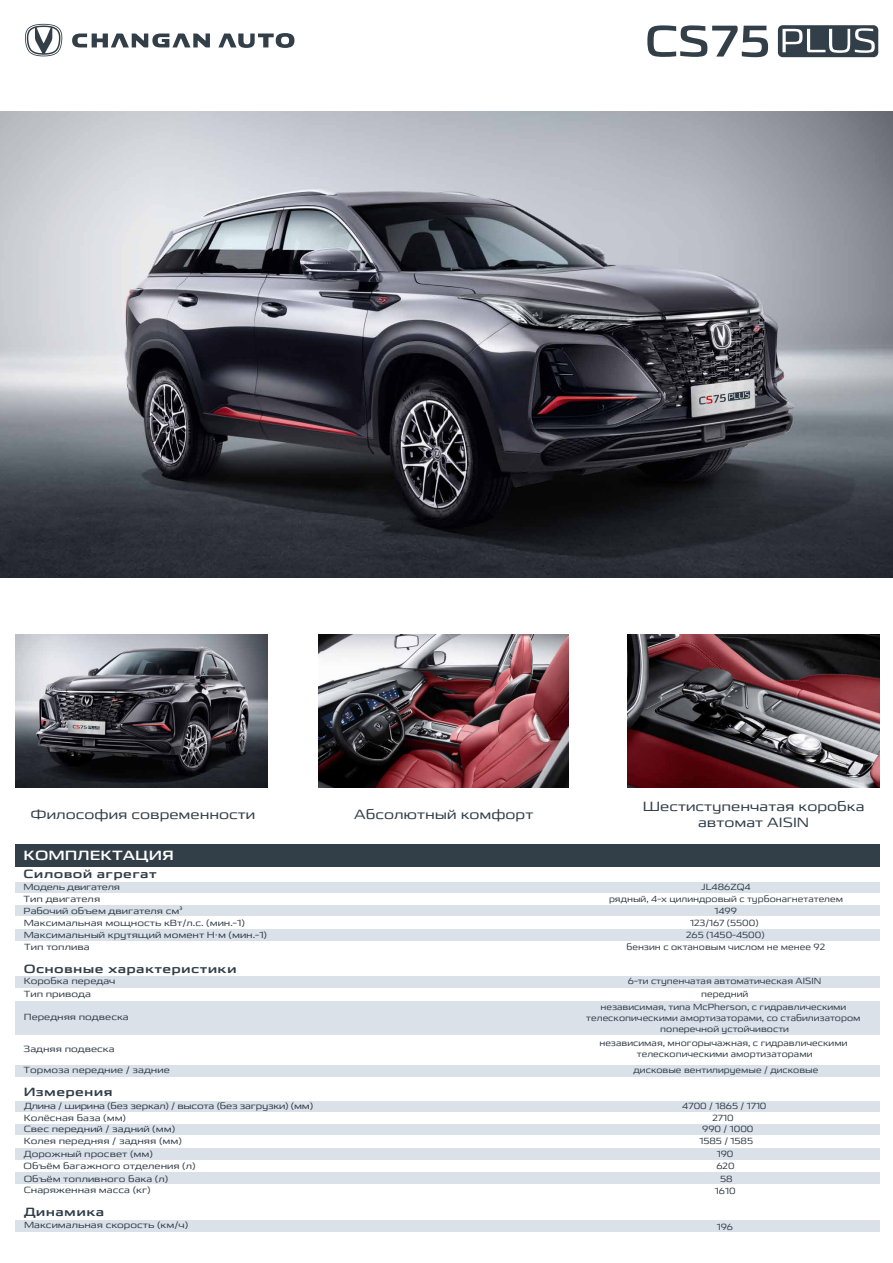
<style>
.page{position:relative;width:893px;height:1263px;background:#fff}
.page>*{position:absolute;margin:0;border:0;box-sizing:border-box;transform-origin:0 0}
.t1{font:13.5px/16.2px "changanunitype";color:#323e48;text-align:center;scale:1.09 1}
.t2{font:700 13.5px "changanunitype";color:#fff;scale:1.09 1}
.t3{font:700 12px "changanunitype";letter-spacing:.025em;color:#323e48;scale:1.09 1}
.t4{font:9px/10.8px "changanunitype";color:#323e48;text-align:center}
.t5{font:9px "changanunitype";color:#323e48;scale:1.09 1}
.t6{font:9px "changanunitype";letter-spacing:-.025em;color:#323e48;scale:1.09 1}
.s1{font-family:"Myriad Pro"}
</style>
<div class="page">
<div style="left:15px;top:844px;width:864px;height:22px;background:#323e48"></div>
<div style="left:15px;top:882px;width:864px;height:11px;background:#dae1e9"></div>
<div style="left:15px;top:905px;width:864px;height:11px;background:#dae1e9"></div>
<div style="left:15px;top:929px;width:864px;height:12px;background:#dae1e9"></div>
<div style="left:15px;top:1001px;width:864px;height:33px;background:#dae1e9"></div>
<div style="left:15px;top:976px;width:864px;height:12px;background:#dae1e9"></div>
<div style="left:15px;top:1101px;width:864px;height:10px;background:#dae1e9"></div>
<div style="left:15px;top:1124px;width:864px;height:11px;background:#dae1e9"></div>
<div style="left:15px;top:1148px;width:864px;height:11px;background:#dae1e9"></div>
<div style="left:15px;top:1172px;width:864px;height:12px;background:#dae1e9"></div>
<div style="left:16px;top:1220px;width:864px;height:12px;background:#dae1e9"></div>
<svg style="left:25px;top:24px;width:38px;height:32px"></svg>
<svg style="left:72px;top:34px;width:138px;height:13px"></svg>
<svg style="left:218px;top:33px;width:76px;height:15px"></svg>
<div style="left:15px;top:1065px;width:864px;height:11px;background:#dae1e9"></div>
<div style="left:778px;top:25px;width:100px;height:32px;background:#323e48;border-radius:5px"></div>
<svg style="left:647px;top:25px;width:121px;height:32px"></svg>
<svg style="left:782px;top:28px;width:93px;height:25px"></svg>
<img style="left:0;top:112px;width:893px;height:465px">
<img style="left:318px;top:635px;width:251px;height:153px">
<img style="left:628px;top:635px;width:251px;height:153px">
<img style="left:15px;top:635px;width:253px;height:153px">
<h1 class="t1" style="left:31px;top:806px;width:208px">Философия современности</h1>
<h1 class="t1" style="left:354px;top:806px;width:166px">Абсолютный комфорт</h1>
<h1 class="t1" style="left:643px;top:798px;width:205px">Шестиступенчатая коробка автомат AISIN</h1>
<h1 class="t2" style="left:24px;top:847px;width:139px">КОМПЛЕКТАЦИЯ</h1>
<h2 class="t3" style="left:24px;top:867px;width:124px">Силовой агрегат</h2>
<p class="t6" style="left:24px;top:882px;width:90px">Модель двигателя</p>
<p class="t5" style="left:24px;top:894px;width:72px">Тип двигателя</p>
<p class="t5" style="left:24px;top:941px;width:61px">Тип топлива</p>
<p class="t5" style="left:24px;top:905px;width:147px">Рабочий объем двигателя см<span class="s1">³</span></p>
<p class="t5" style="left:24px;top:917px;width:204px">Максимальная мощность кВт/л.с. (мин.-1)</p>
<p class="t5" style="left:24px;top:930px;width:225px">Максимальный крутящий момент Н•м (мин.-1)</p>
<h2 class="t3" style="left:24px;top:961px;width:197px">Основные характеристики</h2>
<p class="t5" style="left:24px;top:976px;width:86px">Коробка передач</p>
<p class="t5" style="left:24px;top:988px;width:63px">Тип привода</p>
<p class="t5" style="left:24px;top:1012px;width:98px">Передняя подвеска</p>
<p class="t5" style="left:24px;top:1043px;width:85px">Задняя подвеска</p>
<p class="t4" style="left:701px;top:882px;width:51px">JL486ZQ4</p>
<p class="t4" style="left:714px;top:905px;width:24px">1499</p>
<p class="t4" style="left:609px;top:894px;width:236px">рядный, 4-х цилиндровый с турбонагнетателем</p>
<p class="t4" style="left:690px;top:917px;width:70px">123/167 (5500)</p>
<p class="t4" style="left:626px;top:941px;width:200px">бензин с октановым числом не менее 92</p>
<p class="t4" style="left:628px;top:975px;width:195px;line-height:12.6px">6-ти ступенчатая автоматическая AISIN передний</p>
<p class="t4" style="left:686px;top:930px;width:80px">265 (1450-4500)</p>
<p class="t4" style="left:586px;top:1001px;width:276px">независимая, типа McPherson, с гидравлическими телескопическими амортизаторами, со стабилизатором поперечной устойчивости</p>
<p class="t4" style="left:599px;top:1037px;width:250px">независимая, многорычажная, с гидравлическими телескопическими амортизаторами</p>
<p class="t5" style="left:24px;top:1065px;width:136px">Тормоза передние / задние</p>
<p class="t4" style="left:633px;top:1065px;width:186px">дисковые вентилируемые / дисковые</p>
<p class="t4" style="left:682px;top:1100px;width:86px">4700 / 1865 / 1710</p>
<h2 class="t3" style="left:24px;top:1085px;width:83px">Измерения</h2>
<p class="t6" style="left:24px;top:1100px;width:267px">Длина / ширина (без зеркал) / высота (без загрузки) (мм)</p>
<p class="t5" style="left:24px;top:1148px;width:120px">Дорожный просвет (мм)</p>
<p class="t5" style="left:24px;top:1112px;width:95px">Колёсная база (мм)</p>
<p class="t4" style="left:702px;top:1112px;width:53px;text-align:left;text-indent:10px">2710<br>990 / 1000</p>
<p class="t4" style="left:699px;top:1136px;width:55px">1585 / 1585</p>
<p class="t4" style="left:716px;top:1160px;width:20px">620</p>
<p class="t5" style="left:24px;top:1123px;width:140px">Свес передний / задний (мм)</p>
<p class="t5" style="left:24px;top:1135px;width:147px">Колея передняя / задняя (мм)</p>
<p class="t4" style="left:717px;top:1148px;width:18px">190</p>
<p class="t4" style="left:715px;top:1172px;width:22px;line-height:12px">58<br>1610</p>
<p class="t4" style="left:717px;top:1221px;width:18px">196</p>
<p class="t5" style="left:24px;top:1160px;width:159px">Объём багажного отделения (л)</p>
<p class="t5" style="left:24px;top:1173px;width:134px">Объём топливного бака (л)</p>
<p class="t5" style="left:24px;top:1184px;width:118px">Снаряженная масса (кг)</p>
<h2 class="t3" style="left:24px;top:1204px;width:75px">Динамика</h2>
<p class="t5" style="left:24px;top:1220px;width:152px">Максимальная скорость (км/ч)</p>
</div>
